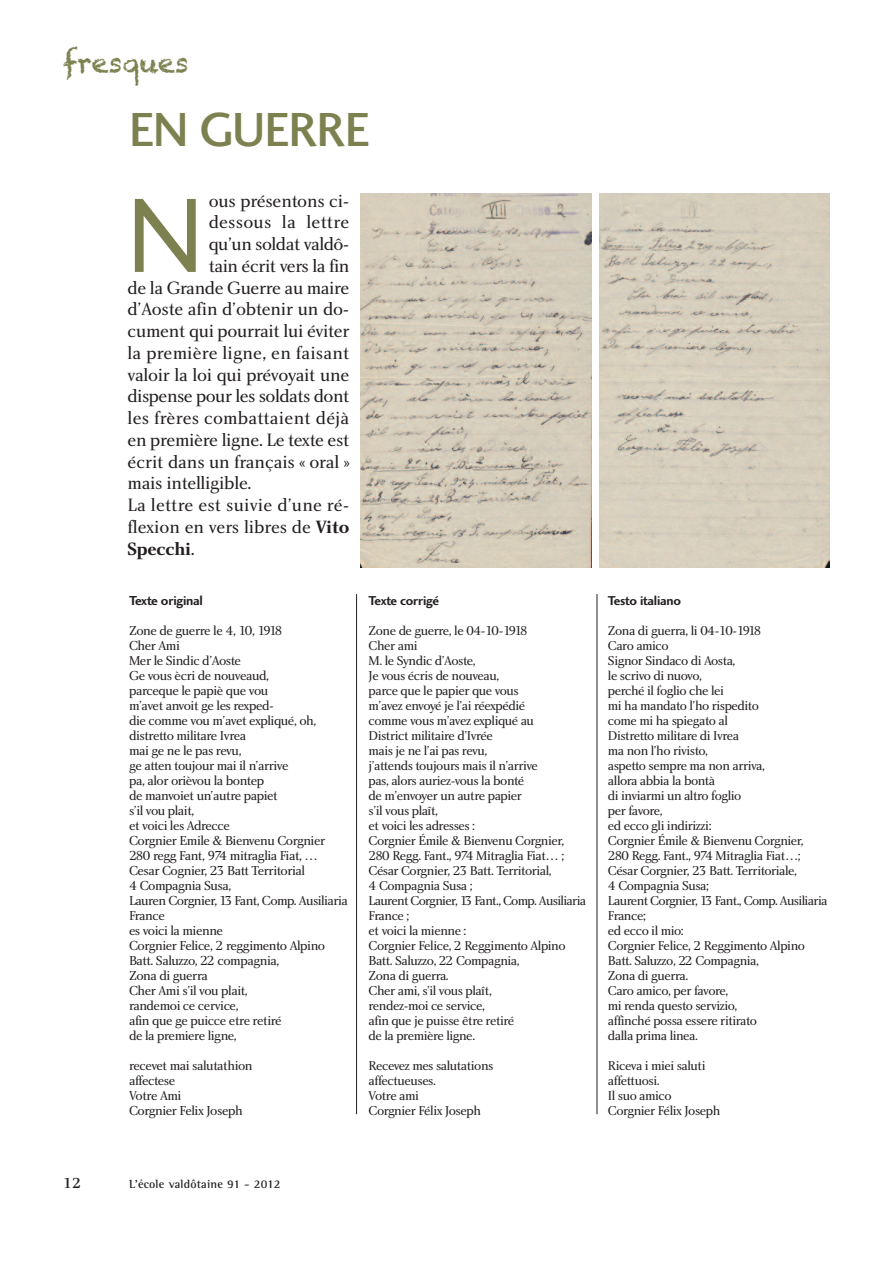
<style>
.page{position:relative;width:893px;height:1263px;background:#fff}
.page>*{position:absolute;margin:0;border:0;box-sizing:border-box;transform-origin:0 0}
.t1{font:109.35px "Charlotte Sans Book Plain";color:#7d814f}
.t2{font:49.5px "Charlotte Sans Medium Plain";letter-spacing:-.02em;color:#7d814f}
.t3{font:27px "Chalkduster";color:#7d814f}
.t4{font:18.45px "Charlotte Book Plain";letter-spacing:-.02em;color:#231f20}
.t5{font:18.45px "Charlotte Book Plain";letter-spacing:.005em;color:#231f20}
.t6{font:18.45px "Charlotte Book Plain";letter-spacing:.01em;color:#231f20}
.t7{font:18.45px "Charlotte Bold Plain";letter-spacing:-.02em;color:#231f20}
.t8{font:15px "Charlotte Medium Plain";color:#231f20}
.t9{font:13.5px/15px "Charlotte Book Plain";letter-spacing:-.035em;color:#231f20}
.t10{font:13.5px "Charlotte Sans Bold Plain";letter-spacing:-.02em;color:#231f20}
.t11{font:13.35px/15px "Charlotte Book Plain";letter-spacing:-.035em;color:#231f20}
.t12{font:13.35px "Charlotte Sans Bold Plain";letter-spacing:-.02em;color:#231f20}
.t13{font:700 12px "Rotis Semi Serif";letter-spacing:.015em;color:#231f20}
.s1{font-family:"Charlotte Bold Plain"}
.s2{font-family:"Charlotte Book Plain"}
</style>
<div class="page">
<img style="left:360px;top:194px;width:232px;height:373px">
<img style="left:599px;top:194px;width:230px;height:373px">
<hr style="left:356px;top:594px;width:1px;height:520px;background:#231f20">
<hr style="left:597px;top:594px;width:1px;height:520px;background:#231f20">
<h3 class="t3" style="left:63px;top:47px;width:127px">fresques</h3>
<h2 class="t2" style="left:129px;top:111px;width:242px">EN GUERRE</h2>
<h1 class="t1" style="left:128px;top:195px;width:77px">N</h1>
<h3 class="t4" style="left:209px;top:194px;width:142px">ous présentons ci-</h3>
<h3 class="t6" style="left:209px;top:215px;width:142px">dessous la lettre</h3>
<h3 class="t4" style="left:209px;top:237px;width:142px">qu’un soldat valdô-</h3>
<h3 class="t4" style="left:209px;top:259px;width:142px">tain écrit vers la fin</h3>
<h3 class="t4" style="left:128px;top:281px;width:223px">de la Grande Guerre au maire</h3>
<h3 class="t4" style="left:128px;top:302px;width:223px">d’Aoste afin d’obtenir un do-</h3>
<h3 class="t4" style="left:128px;top:324px;width:223px">cument qui pourrait lui éviter</h3>
<h3 class="t5" style="left:128px;top:346px;width:223px">la première ligne, en faisant</h3>
<h3 class="t4" style="left:128px;top:368px;width:223px">valoir la loi qui prévoyait une</h3>
<h3 class="t4" style="left:128px;top:389px;width:223px">dispense pour les soldats dont</h3>
<h3 class="t6" style="left:128px;top:411px;width:223px">les frères combattaient déjà</h3>
<h3 class="t4" style="left:128px;top:433px;width:223px">en première ligne. Le texte est</h3>
<h3 class="t4" style="left:128px;top:455px;width:223px">écrit dans un français « oral »</h3>
<h3 class="t4" style="left:128px;top:476px;width:126px">mais intelligible.</h3>
<h3 class="t5" style="left:128px;top:498px;width:223px">La lettre est suivie d’une ré-</h3>
<h3 class="t4" style="left:128px;top:520px;width:223px">flexion en vers libres de <span class="s1">Vito</span></h3>
<h3 class="t7" style="left:128px;top:542px;width:69px">Specchi<span class="s2">.</span></h3>
<p class="t10" style="left:129px;top:596px;width:75px">Texte original</p>
<p class="t9" style="left:129px;top:624px;width:220px">Zone de guerre le 4, 10, 1918<br>Cher Ami<br>Mer le Sindic d’Aoste<br>Ge vous ècri de nouveaud,<br>parceque le papiè que vou<br>m’avet anvoit ge les rexped-<br>die comme vou m’avet expliqué, oh, distretto militare Ivrea<br>mai ge ne le pas revu,<br>ge atten toujour mai il n’arrive<br>pa, alor orièvou la bontep<br>de manvoiet un’autre papiet<br>s’il vou plait,<br>et voici les Adrecce<br>Corgnier Emile &amp; Bienvenu Corgnier<br>280 regg Fant, 974 mitraglia Fiat, …<br>Cesar Cognier, 23 Batt Territorial<br>4 Compagnia Susa,<br>Lauren Corgnier, 13 Fant, Comp. Ausiliaria<br>France<br>es voici la mienne<br>Corgnier Felice, 2 reggimento Alpino<br>Batt. Saluzzo, 22 compagnia,<br>Zona di guerra<br>Cher Ami s’il vou plait,<br>randemoi ce cervice,<br>afin que ge puicce etre retiré<br>de la premiere ligne,</p>
<p class="t9" style="left:129px;top:1059px;width:125px">recevet mai salutathion affectese<br>Votre Ami<br>Corgnier Felix Joseph</p>
<p class="t12" style="left:369px;top:596px;width:72px">Texte corrigé</p>
<p class="t11" style="left:369px;top:624px;width:219px">Zone de guerre, le 04-10-1918<br>Cher ami<br>M. le Syndic d’Aoste,<br>Je vous écris de nouveau,<br>parce que le papier que vous<br>m’avez envoyé je l’ai réexpédié<br>comme vous m’avez expliqué au<br>District militaire d’Ivrée<br>mais je ne l’ai pas revu,<br>j’attends toujours mais il n’arrive<br>pas, alors auriez-vous la bonté<br>de m’envoyer un autre papier<br>s’il vous plaît,<br>et voici les adresses :<br>Corgnier Émile &amp; Bienvenu Corgnier,<br>280 Regg. Fant., 974 Mitraglia Fiat… ;<br>César Corgnier, 23 Batt. Territorial,<br>4 Compagnia Susa ;<br>Laurent Corgnier, 13 Fant., Comp. Ausiliaria<br>France ;<br>et voici la mienne :<br>Corgnier Felice, 2 Reggimento Alpino<br>Batt. Saluzzo, 22 Compagnia,<br>Zona di guerra.<br>Cher ami, s’il vous plaît,<br>rendez-moi ce service,<br>afin que je puisse être retiré<br>de la première ligne.</p>
<p class="t11" style="left:369px;top:1059px;width:126px">Recevez mes salutations affectueuses.<br>Votre ami<br>Corgnier Félix Joseph</p>
<p class="t12" style="left:608px;top:596px;width:75px">Testo italiano</p>
<p class="t11" style="left:608px;top:624px;width:221px">Zona di guerra, li 04-10-1918<br>Caro amico<br>Signor Sindaco di Aosta,<br>le scrivo di nuovo,<br>perché il foglio che lei<br>mi ha mandato l’ho rispedito<br>come mi ha spiegato al<br>Distretto militare di Ivrea<br>ma non l’ho rivisto,<br>aspetto sempre ma non arriva,<br>allora abbia la bontà<br>di inviarmi un altro foglio<br>per favore,<br>ed ecco gli indirizzi:<br>Corgnier Émile &amp; Bienvenu Corgnier,<br>280 Regg. Fant., 974 Mitraglia Fiat…;<br>César Corgnier, 23 Batt. Territoriale,<br>4 Compagnia Susa;<br>Laurent Corgnier, 13 Fant., Comp. Ausiliaria<br>France;<br>ed ecco il mio:<br>Corgnier Felice, 2 Reggimento Alpino<br>Batt. Saluzzo, 22 Compagnia,<br>Zona di guerra.<br>Caro amico, per favore,<br>mi renda questo servizio,<br>affinché possa essere ritirato<br>dalla prima linea.</p>
<p class="t11" style="left:608px;top:1059px;width:114px">Riceva i miei saluti affettuosi.<br>Il suo amico<br>Corgnier Félix Joseph</p>
<p class="t8" style="left:63px;top:1177px;width:20px">12</p>
<p class="t13" style="left:129px;top:1180px;width:153px">L’école valdôtaine 91 - 2012</p>
</div>
